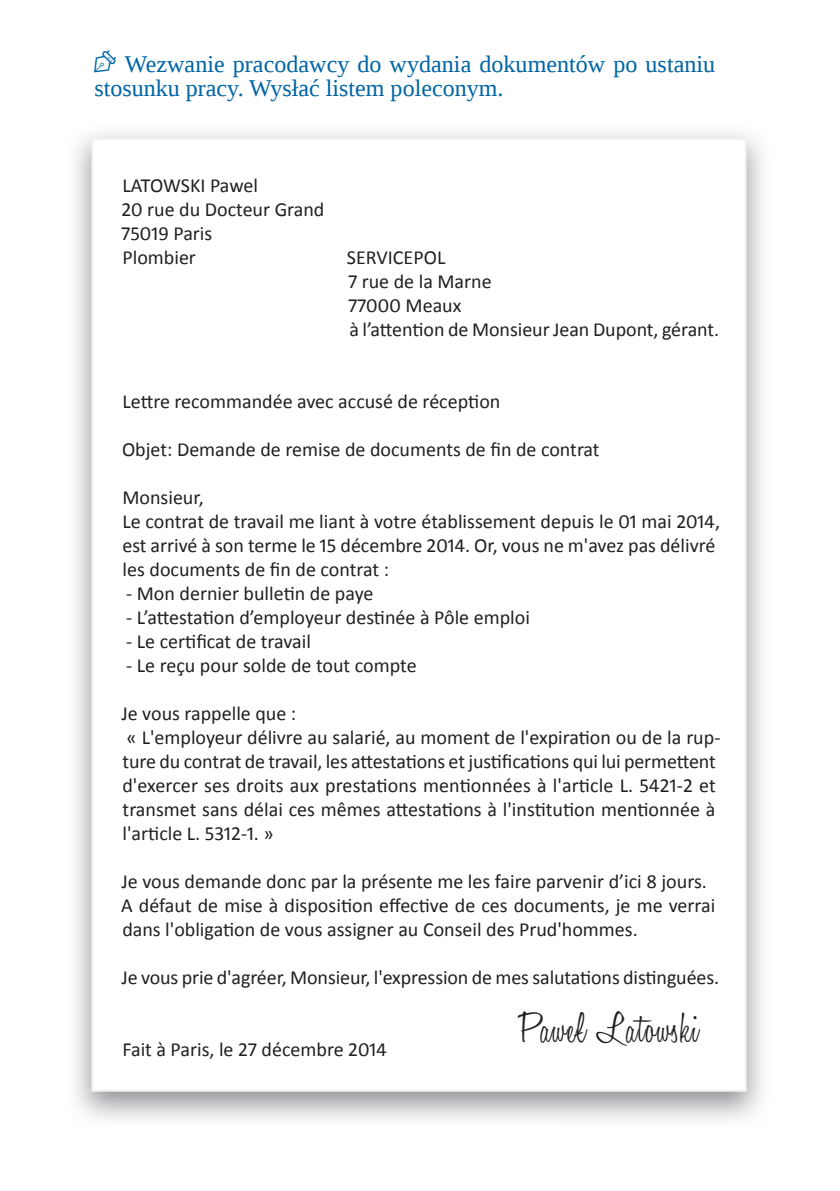
<style>
.page{position:relative;width:840px;height:1191px;background:#fff}
.page>*{position:absolute;margin:0;border:0;box-sizing:border-box;transform-origin:0 0}
.t1{font:300 44px "Honey Script";letter-spacing:.02em;color:#231f20}
.t2{font:24px/24px "Liberation Serif";color:#0065a4}
.t3{font:20px/24px "Calibri";color:#231f20}
</style>
<div class="page">
<img style="left:74px;top:132px;width:689px;height:988px">
<div style="left:92px;top:139px;width:653px;height:951px;background:#fff"></div>
<p class="t2" style="left:94px;top:52px;width:622px;text-indent:30px">Wezwanie pracodawcy do wydania dokumentów po ustaniu stosunku pracy. Wysłać listem poleconym.</p>
<p class="t3" style="left:121px;top:173px;width:205px">LATOWSKI Pawel<br>20 rue du Docteur Grand<br>75019 Paris<br>Plombier</p>
<p class="t3" style="left:347px;top:245px;width:373px">SERVICEPOL<br>7 rue de la Marne<br>77000 Meaux<br>à l’attention de Monsieur Jean Dupont, gérant.</p>
<p class="t3" style="left:122px;top:389px;width:379px">Lettre recommandée avec accusé de réception</p>
<p class="t3" style="left:122px;top:437px;width:479px">Objet: Demande de remise de documents de fin de contrat</p>
<p class="t3" style="left:122px;top:485px;width:598px">Monsieur,<br>Le contrat de travail me liant à votre établissement depuis le 01 mai 2014, est arrivé à son terme le 15 décembre 2014. Or, vous ne m'avez pas délivré les documents de fin de contrat :</p>
<p class="t3" style="left:126px;top:581px;width:248px">- Mon dernier bulletin de paye</p>
<p class="t3" style="left:126px;top:605px;width:405px">- L’attestation d’employeur destinée à Pôle emploi</p>
<p class="t3" style="left:126px;top:629px;width:186px">- Le certificat de travail</p>
<p class="t3" style="left:126px;top:653px;width:292px">- Le reçu pour solde de tout compte</p>
<p class="t3" style="left:121px;top:701px;width:600px">Je vous rappelle que :<br>« L'employeur délivre au salarié, au moment de l'expiration ou de la rup&shy;ture du contrat de travail, les attestations et justifications qui lui permettent d'exercer ses droits aux prestations mentionnées à l'article L. 5421-2 et transmet sans délai ces mêmes attestations à l'institution mentionnée à l'article L. 5312-1. »</p>
<p class="t3" style="left:121px;top:869px;width:595px">Je vous demande donc par la présente me les faire parvenir d’ici 8 jours.<br>A défaut de mise à disposition effective de ces documents, je me verrai dans l'obligation de vous assigner au Conseil des Prud'hommes.</p>
<p class="t3" style="left:121px;top:965px;width:599px">Je vous prie d'agréer, Monsieur, l'expression de mes salutations distinguées.</p>
<h1 class="t1" style="left:518px;top:1002px;width:181px">Paweł Latowski</h1>
<p class="t3" style="left:122px;top:1037px;width:266px">Fait à Paris, le 27 décembre 2014</p>
</div>
